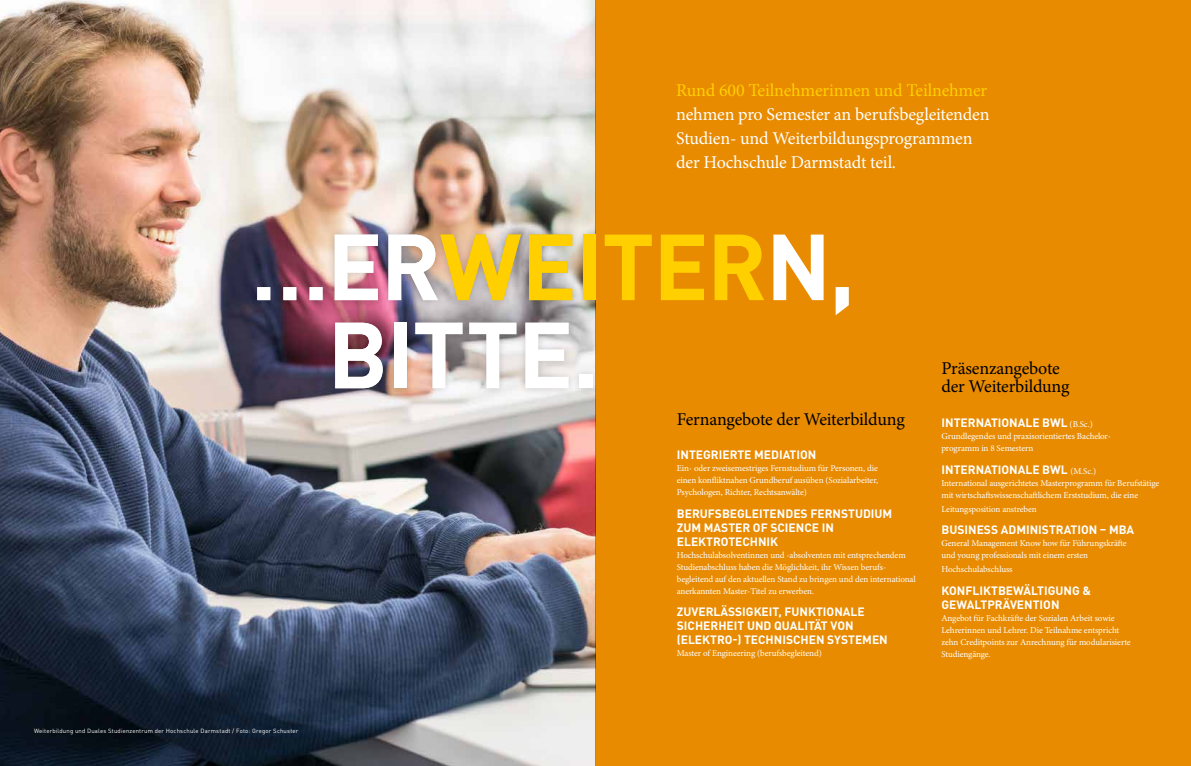
<style>
.page{position:relative;width:1191px;height:766px;background:#fff}
.page>*{position:absolute;margin:0;border:0;box-sizing:border-box;transform-origin:0 0}
.t1{font:700 92px/88px "DINOT";letter-spacing:-.015em;color:#fff}
.t2{font:18px/24px "Minion Pro";letter-spacing:-.01em;color:#fff}
.t3{font:18px/18px "Minion Pro";letter-spacing:-.015em;color:#000}
.t4{font:18px "Minion Pro";letter-spacing:-.01em;color:#ffcf00}
.t5{font:700 12px/14px "DINOT";color:#fff}
.t6{font:9px/12px "Minion Pro";letter-spacing:-.01em;color:#fff}
.t7{font:6px "DINOT";letter-spacing:.025em;color:#fff}
.s1{color:#ffcf00}
.s2{font-family:"Minion Pro";font-weight:400;font-size:9px}
</style>
<div class="page">
<img style="left:0;top:0;width:595px;height:765px">
<div style="left:595px;top:0;width:596px;height:765px;background:#e88b00"></div>
<div style="left:249px;top:226px;width:346px;height:169px;background:#000;opacity:.2"></div>
<h2 class="t4" style="left:676px;top:78px;width:312px">Rund 600 Teilnehmerinnen und Teilnehmer</h2>
<h2 class="t2" style="left:676px;top:102px;width:315px">nehmen pro Semester an berufsbegleitenden<br>Studien- und Weiterbildungsprogrammen der Hochschule Darmstadt teil.</h2>
<h1 class="t1" style="left:327px;top:220px;width:529px;text-indent:-77px">…ER<span class="s1">WEITER</span>N,<br>BITTE.</h1>
<h2 class="t3" style="left:677px;top:410px;width:229px">Fernangebote der Weiterbildung</h2>
<h3 class="t5" style="left:677px;top:447px;width:141px">INTEGRIERTE MEDIATION</h3>
<p class="t6" style="left:677px;top:462px;width:203px;text-align:justify">Ein- oder zweisemestriges Fernstudium für Personen, die einen konfliktnahen Grundberuf ausüben (Sozialarbeiter, Psychologen, Richter, Rechtsanwälte)</p>
<h3 class="t5" style="left:677px;top:506px;width:217px">BERUFSBEGLEITENDES FERNSTUDIUM<br>ZUM MASTER OF SCIENCE IN<br>ELEKTROTECHNIK</h3>
<p class="t6" style="left:677px;top:548px;width:240px">Hochschulabsolventinnen und -absolventen mit entsprechendem Studienabschluss haben die Möglichkeit, ihr Wissen berufs--- begleitend auf den aktuellen Stand zu bringen und den international anerkannten Master-Titel zu erwerben.</p>
<h3 class="t5" style="left:677px;top:604px;width:212px">ZUVERLÄSSIGKEIT, FUNKTIONALE<br>SICHERHEIT UND QUALITÄT VON (ELEKTRO-) TECHNISCHEN SYSTEMEN</h3>
<p class="t6" style="left:677px;top:647px;width:146px">Master of Engineering (berufsbegleitend)</p>
<h2 class="t3" style="left:941px;top:360px;width:130px">Präsenzangebote der Weiterbildung</h2>
<h3 class="t5" style="left:941px;top:415px;width:153px">INTERNATIONALE BWL <span class="s2">(B.Sc.)</span></h3>
<p class="t6" style="left:941px;top:430px;width:171px">Grundlegendes und praxisorientiertes Bachelor&shy;programm in 8 Semestern</p>
<h3 class="t5" style="left:941px;top:461px;width:156px">INTERNATIONALE BWL <span class="s2">(M.Sc.)</span></h3>
<p class="t6" style="left:941px;top:476px;width:219px">International ausgerichtetes Masterprogramm für Berufstätige mit wirtschaftswissenschaftlichem Erststudium, die eine</p>
<p class="t6" style="left:941px;top:502px;width:97px">Leitungsposition anstreben</p>
<h3 class="t5" style="left:941px;top:522px;width:194px">BUSINESS ADMINISTRATION – MBA</h3>
<p class="t6" style="left:941px;top:537px;width:187px">General Management Know how für Führungskräfte und young professionals mit einem ersten</p>
<p class="t6" style="left:941px;top:563px;width:73px">Hochschulabschluss</p>
<h3 class="t5" style="left:941px;top:582px;width:151px">KONFLIKTBEWÄLTIGUNG &amp;<br>GEWALTPRÄVENTION</h3>
<p class="t6" style="left:941px;top:611px;width:191px">Angebot für Fachkräfte der Sozialen Arbeit sowie Lehrerinnen und Lehrer. Die Teilnahme entspricht zehn Creditpoints zur Anrechnung für modularisierte Studiengänge.</p>
<p class="t7" style="left:34px;top:726px;width:266px">Weiterbildung und Duales Studienzentrum der Hochschule Darmstadt / Foto: Gregor Schuster</p>
</div>
